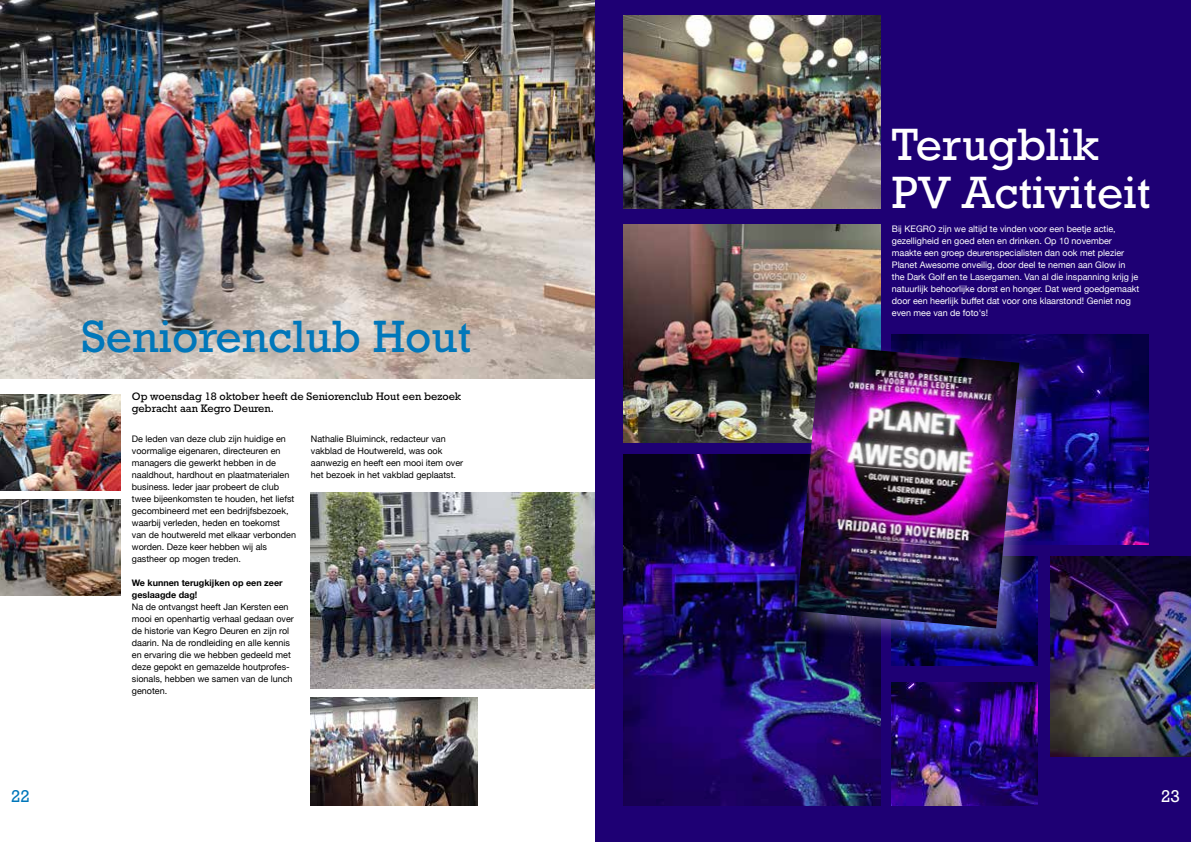
<style>
.page{position:relative;width:1191px;height:842px;background:#fff}
.page>*{position:absolute;margin:0;border:0;box-sizing:border-box;transform-origin:0 0}
.t1{font:46px/48px "Rockwell Std";color:#fff}
.t2{font:46px "Rockwell Std";color:#0077ba}
.t3{font:16px "Rockwell";color:#0077ba}
.t4{font:16px "Rockwell";color:#fff}
.t5{font:11px/12px "Rockwell Std";color:#000}
.t6{font:9px/12px "Helvetica Neue";color:#000}
.t7{font:9px/12px "Helvetica Neue";color:#fff}
.t8{font:700 9px/12px "Helvetica Neue";color:#000}
</style>
<div class="page">
<img style="left:0;top:0;width:595px;height:378px">
<img style="left:0;top:394px;width:120px;height:96px">
<img style="left:0;top:500px;width:120px;height:96px">
<img style="left:310px;top:492px;width:285px;height:196px">
<img style="left:310px;top:698px;width:168px;height:108px">
<div style="left:595px;top:0;width:596px;height:842px;background:#1e0074"></div>
<img style="left:891px;top:334px;width:257px;height:210px">
<img style="left:624px;top:454px;width:256px;height:352px">
<img style="left:891px;top:682px;width:146px;height:124px">
<img style="left:891px;top:651px;width:146px;height:14px">
<img style="left:624px;top:225px;width:256px;height:217px">
<img style="left:624px;top:16px;width:256px;height:192px">
<div style="left:792px;top:341px;width:250px;height:310px;background:#fff;opacity:.35"></div>
<img style="left:797px;top:345px;width:222px;height:283px">
<img style="left:1050px;top:556px;width:141px;height:200px">
<h2 class="t3" style="left:11px;top:787px;width:20px">22</h2>
<h1 class="t2" style="left:81px;top:310px;width:391px">Seniorenclub Hout</h1>
<p class="t5" style="left:132px;top:391px;width:331px">Op woensdag 18 oktober heeft de Seniorenclub Hout een bezoek gebracht aan Kegro Deuren.</p>
<p class="t6" style="left:132px;top:434px;width:166px">De leden van deze club zijn huidige en voormalige eigenaren, directeuren en managers die gewerkt hebben in de naaldhout, hardhout en plaatmaterialen business. Ieder jaar probeert de club twee bijeenkomsten te houden, het liefst gecombineerd met een bedrijfsbezoek, waarbij verleden, heden en toekomst van de houtwereld met elkaar verbonden worden. Deze keer hebben wij als gastheer op mogen treden.</p>
<p class="t8" style="left:132px;top:577px;width:152px">We kunnen terugkijken op een zeer geslaagde dag!</p>
<p class="t6" style="left:132px;top:602px;width:164px">Na de ontvangst heeft Jan Kersten een mooi en openhartig verhaal gedaan over de historie van Kegro Deuren en zijn rol daarin. Na de rondleiding en alle kennis en ervaring die we hebben gedeeld met deze gepokt en gemazelde houtprofes&shy;sionals, hebben we samen van de lunch genoten.</p>
<p class="t6" style="left:311px;top:434px;width:154px">Nathalie Bluiminck, redacteur van vakblad de Houtwereld, was ook aanwezig en heeft een mooi item over het bezoek in het vakblad geplaatst.</p>
<h1 class="t1" style="left:891px;top:120px;width:260px">Terugblik<br>PV Activiteit</h1>
<p class="t7" style="left:891px;top:224px;width:249px">Bij KEGRO zijn we altijd te vinden voor een beetje actie, gezelligheid en goed eten en drinken. Op 10 november maakte een groep deurenspecialisten dan ook met plezier Planet Awesome onveilig, door deel te nemen aan Glow in the Dark Golf en te Lasergamen. Van al die inspanning krijg je natuurlijk behoorlijke dorst en honger. Dat werd goedgemaakt door een heerlijk buffet dat voor ons klaarstond! Geniet nog even mee van de foto's!</p>
<h2 class="t4" style="left:1161px;top:787px;width:20px">23</h2>
</div>
